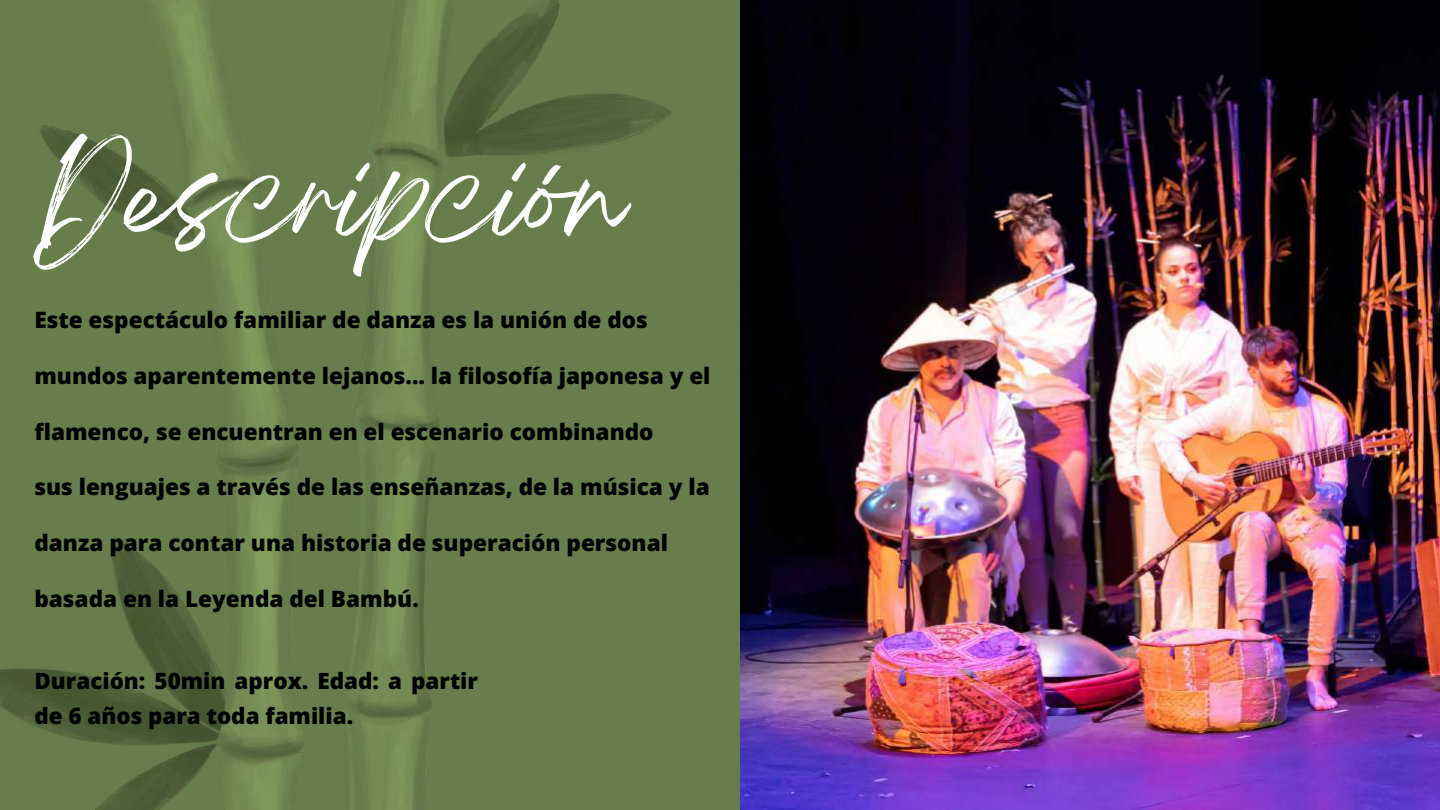
<style>
.page{position:relative;width:1440px;height:810px;background:#687d4c}
.page>*{position:absolute;margin:0;border:0;box-sizing:border-box;transform-origin:0 0}
.t1{font:98px "Breathing";color:#fff}
.t2{font:800 22.5px "Open Sans";color:#000}
.t3{font:800 22.4px/34.5px "Open Sans";color:#000}
</style>
<div class="page">
<img style="left:0;top:0;width:672px;height:810px">
<img style="left:740px;top:0;width:700px;height:810px">
<h1 class="t1" style="left:34px;top:168px;width:591px">Descripción</h1>
<p class="t2" style="left:34px;top:304px;width:615px">Este espectáculo familiar de danza es la unión de dos</p>
<p class="t2" style="left:34px;top:360px;width:678px">mundos aparentemente lejanos... la filosofía japonesa y el</p>
<p class="t2" style="left:34px;top:416px;width:621px">flamenco, se encuentran en el escenario combinando</p>
<p class="t2" style="left:34px;top:471px;width:677px">sus lenguajes a través de las enseñanzas, de la música y la</p>
<p class="t2" style="left:34px;top:527px;width:635px">danza para contar una historia de superación personal</p>
<p class="t2" style="left:34px;top:582px;width:386px">basada en la Leyenda del Bambú.</p>
<p class="t3" style="left:34px;top:663px;width:445px">Duración: 50min aprox. Edad: a partir de 6 años para toda familia.</p>
</div>
